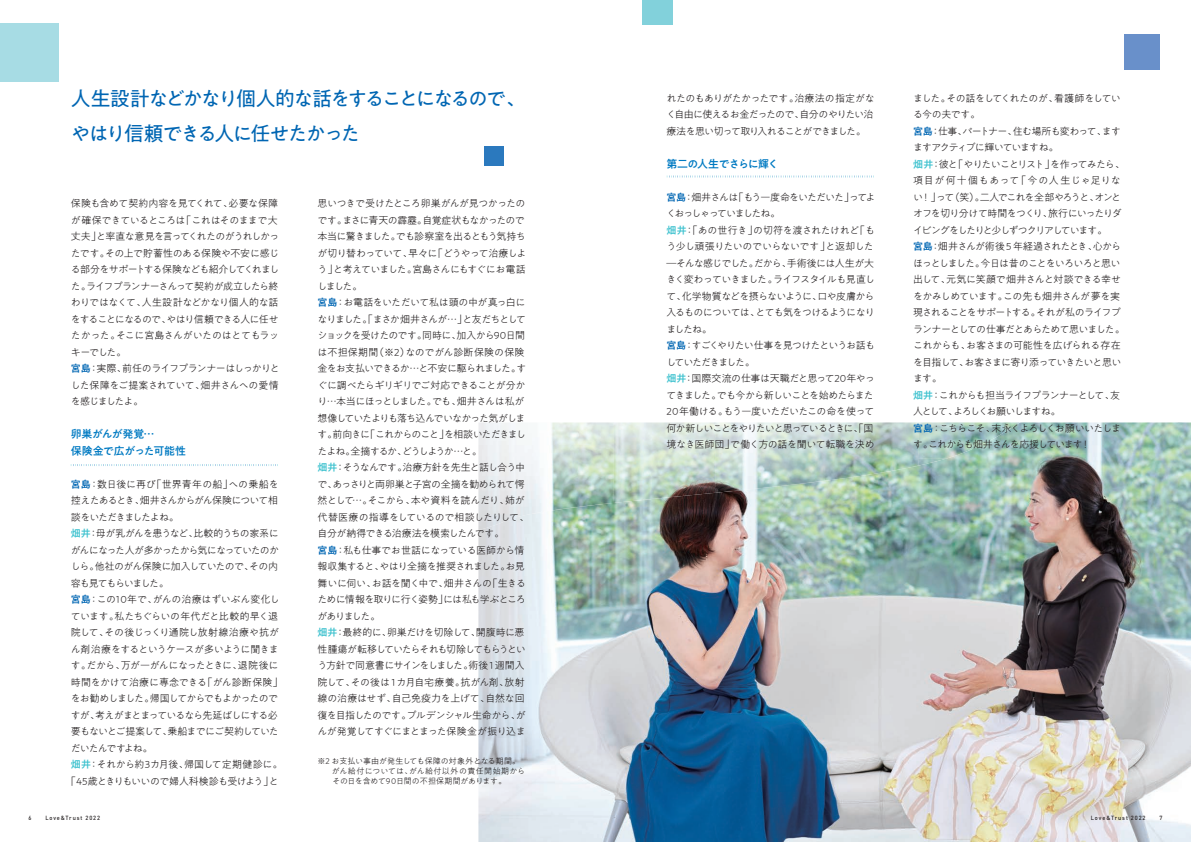
<style>
.page{position:relative;width:1191px;height:842px;background:#fff}
.page>*{position:absolute;margin:0;border:0;box-sizing:border-box;transform-origin:0 0}
.t1{font:20px/35px "PA1 Gothic Std";letter-spacing:-.1em;color:#0166b3}
.t2{font:500 11px/16.5px "PA1 Gothic Std";letter-spacing:-.045em;color:#007ac2}
.t3{font:500 11px "PA1 Gothic Std";letter-spacing:-.07em;color:#007ac2}
.t4{font:300 10px/16.5px "PA1 Gothic Std";letter-spacing:-.07em;color:#231f20}
.t5{font:300 10px "PA1 Gothic Std";letter-spacing:-.095em;color:#231f20}
.t6{font:300 10px "PA1 Gothic Std";letter-spacing:-.09em;color:#231f20}
.t7{font:300 10px "PA1 Gothic Std";letter-spacing:-.1em;color:#231f20}
.t8{font:300 10px "PA1 Gothic Std";letter-spacing:-.02em;color:#231f20}
.t9{font:300 10px "PA1 Gothic Std";letter-spacing:-.025em;color:#231f20}
.t10{font:300 10px "PA1 Gothic Std";letter-spacing:-.005em;color:#231f20}
.t11{font:300 10px "PA1 Gothic Std";letter-spacing:-.05em;color:#231f20}
.t12{font:300 10px "PA1 Gothic Std";letter-spacing:-.015em;color:#231f20}
.t13{font:300 10px "PA1 Gothic Std";letter-spacing:-.115em;color:#231f20}
.t14{font:300 10px "PA1 Gothic Std";letter-spacing:-.125em;color:#231f20}
.t15{font:300 8px/10px "PA1 Gothic Std";letter-spacing:-.005em;color:#231f20}
.t16{font:500 6px "DIN";letter-spacing:.165em;color:#231f20;scale:.94 1}
.s1{font-weight:500;color:#0166b3}
.s2{font-weight:500;color:#3cc1ce}
</style>
<div class="page">
<img style="left:478px;top:422px;width:713px;height:420px">
<img style="left:478px;top:422px;width:136px;height:108px">
<img style="left:613px;top:422px;width:102px;height:81px">
<img style="left:715px;top:422px;width:203px;height:71px">
<img style="left:918px;top:422px;width:101px;height:36px">
<img style="left:918px;top:458px;width:29px;height:8px">
<div style="left:0;top:23px;width:59px;height:59px;background:#a7dce4"></div>
<div style="left:642px;top:0;width:30px;height:24px;background:#82d1db"></div>
<img style="left:485px;top:146px;width:19px;height:20px">
<div style="left:1124px;top:35px;width:35px;height:35px;background:#6990ca"></div>
<svg style="left:667px;top:175px;width:207px;height:2px"></svg>
<svg style="left:71px;top:464px;width:207px;height:2px"></svg>
<h1 class="t1" style="left:71px;top:82px;width:457px">人生設計などかなり個人的な話をすることになるので、やはり信頼できる人に任せたかった</h1>
<p class="t4" style="left:71px;top:196px;width:210px">保険も含めて契約内容を見てくれて、必要な保障が確保できているところは「これはそのままで大丈夫」と率直な意見を言ってくれたのがうれしかったです。その上で貯蓄性のある保険や不安に感じる部分をサポートする保険なども紹介してくれました。ライフプランナーさんって契約が成立したら終わりではなくて、人生設計などかなり個人的な話をすることになるので、やはり信頼できる人に任せたかった。そこに宮島さんがいたのはとてもラッキーでした。<br><span class="s1">宮島</span>：実際、前任のライフプランナーはしっかりとした保障をご提案されていて、畑井さんへの愛情を感じましたよ。</p>
<p class="t2" style="left:71px;top:427px;width:117px">卵巣がんが発覚…<br>保険金で広がった可能性</p>
<p class="t10" style="left:71px;top:478px;width:209px"><span class="s1">宮島</span>：数日後に再び「世界青年の船」への乗船を</p>
<p class="t6" style="left:71px;top:495px;width:209px">控えたあるとき、畑井さんからがん保険について相</p>
<p class="t13" style="left:71px;top:511px;width:110px">談をいただきましたよね。</p>
<p class="t4" style="left:71px;top:526px;width:209px"><span class="s2">畑井</span>：母が乳がんを患うなど、比較的うちの家系に</p>
<p class="t7" style="left:71px;top:544px;width:210px">がんになった人が多かったから気になっていたのか</p>
<p class="t4" style="left:71px;top:559px;width:209px">しら。他社のがん保険に加入していたので、その内</p>
<p class="t14" style="left:71px;top:577px;width:100px">容も見てもらいました。</p>
<p class="t8" style="left:71px;top:594px;width:210px"><span class="s1">宮島</span>：この10年で、がんの治療はずいぶん変化し</p>
<p class="t4" style="left:71px;top:608px;width:209px">ています。私たちぐらいの年代だと比較的早く退</p>
<p class="t11" style="left:71px;top:627px;width:210px">院して、その後じっくり通院し放射線治療や抗が</p>
<p class="t4" style="left:71px;top:641px;width:209px">ん剤治療をするというケースが多いように聞きま</p>
<p class="t4" style="left:71px;top:658px;width:209px">す。だから、万が一がんになったときに、退院後に</p>
<p class="t12" style="left:71px;top:676px;width:213px">時間をかけて治療に専念できる「がん診断保険」</p>
<p class="t5" style="left:71px;top:693px;width:209px">をお勧めしました。帰国してからでもよかったので</p>
<p class="t4" style="left:71px;top:707px;width:208px">すが、考えがまとまっているなら先延ばしにする必</p>
<p class="t5" style="left:71px;top:726px;width:209px">要もないとご提案して、乗船までにご契約していた</p>
<p class="t6" style="left:71px;top:742px;width:84px">だいたんですよね。</p>
<p class="t9" style="left:71px;top:759px;width:213px"><span class="s2">畑井</span>：それから約3カ月後、帰国して定期健診に。</p>
<p class="t4" style="left:66px;top:773px;width:214px">「45歳ときりもいいので婦人科検診も受けよう」と</p>
<p class="t4" style="left:317px;top:196px;width:213px">思いつきで受けたところ卵巣がんが見つかったのです。まさに青天の霹靂。自覚症状もなかったので本当に驚きました。でも診察室を出るともう気持ちが切り替わっていて、早々に「どうやって治療しよう」と考えていました。宮島さんにもすぐにお電話しました。<br><span class="s1">宮島</span>：お電話をいただいて私は頭の中が真っ白になりました。「まさか畑井さんが…」と友だちとしてショックを受けたのです。同時に、加入から90日間は不担保期間（※2）なのでがん診断保険の保険金をお支払いできるか…と不安に駆られました。すぐに調べたらギリギリでご対応できることが分かり…本当にほっとしました。でも、畑井さんは私が想像していたよりも落ち込んでいなかった気がします。前向きに「これからのこと」を相談いただきましたよね。全摘するか、どうしようか…と。<br><span class="s2">畑井</span>：そうなんです。治療方針を先生と話し合う中で、あっさりと両卵巣と子宮の全摘を勧められて愕然として…。そこから、本や資料を読んだり、姉が代替医療の指導をしているので相談したりして、自分が納得できる治療法を模索したんです。<br><span class="s1">宮島</span>：私も仕事でお世話になっている医師から情報収集すると、やはり全摘を推奨されました。お見舞いに伺い、お話を聞く中で、畑井さんの「生きるために情報を取りに行く姿勢」には私も学ぶところがありました。<br><span class="s2">畑井</span>：最終的に、卵巣だけを切除して、開腹時に悪性腫瘍が転移していたらそれも切除してもらうという方針で同意書にサインをしました。術後１週間入院して、その後は１カ月自宅療養。抗がん剤、放射線の治療はせず、自己免疫力を上げて、自然な回復を目指したのです。プルデンシャル生命から、がんが発覚してすぐにまとまった保険金が振り込ま</p>
<p class="t15" style="left:332px;top:756px;width:195px;text-indent:-14px">※2 お支払い事由が発生しても保障の対象外となる期間。がん給付については、がん給付以外の責任開始期からその日を含めて90日間の不担保期間があります。</p>
<p class="t4" style="left:666px;top:90px;width:210px">れたのもありがたかったです。治療法の指定がなく自由に使えるお金だったので、自分のやりたい治療法を思い切って取り入れることができました。</p>
<p class="t3" style="left:666px;top:157px;width:114px">第二の人生でさらに輝く</p>
<p class="t4" style="left:666px;top:189px;width:211px"><span class="s1">宮島</span>：畑井さんは「もう一度命をいただいた」ってよくおっしゃっていましたね。<br><span class="s2">畑井</span>：「あの世行き」の切符を渡されたけれど「もう少し頑張りたいのでいらないです」と返却した―そんな感じでした。だから、手術後には人生が大きく変わっていきました。ライフスタイルも見直して、化学物質などを摂らないように、口や皮膚から入るものについては、とても気をつけるようになりましたね。<br><span class="s1">宮島</span>：すごくやりたい仕事を見つけたというお話もしていただきました。<br><span class="s2">畑井</span>：国際交流の仕事は天職だと思って20年やってきました。でも今から新しいことを始めたらまた<br>20年働ける。もう一度いただいたこの命を使って何か新しいことをやりたいと思っているときに、「国境なき医師団」で働く方の話を聞いて転職を決め</p>
<p class="t4" style="left:913px;top:90px;width:213px">ました。その話をしてくれたのが、看護師をしている今の夫です。<br><span class="s1">宮島</span>：仕事、パートナー、住む場所も変わって、ますますアクティブに輝いていますね。<br><span class="s2">畑井</span>：彼と「やりたいことリスト」を作ってみたら、項目が何十個もあって「今の人生じゃ足りない！」って（笑）。二人でこれを全部やろうと、オンとオフを切り分けて時間をつくり、旅行にいったりダイビングをしたりと少しずつクリアしています。<br><span class="s1">宮島</span>：畑井さんが術後５年経過されたとき、心からほっとしました。今日は昔のことをいろいろと思い出して、元気に笑顔で畑井さんと対談できる幸せをかみしめています。この先も畑井さんが夢を実現されることをサポートする。それが私のライフプランナーとしての仕事だとあらためて思いました。これからも、お客さまの可能性を広げられる存在を目指して、お客さまに寄り添っていきたいと思います。<br><span class="s2">畑井</span>：これからも担当ライフプランナーとして、友人として、よろしくお願いしますね。<br><span class="s1">宮島</span>：こちらこそ、末永くよろしくお願いいたします。これからも畑井さんを応援しています！</p>
<p class="t16" style="left:28px;top:814px;width:5px">6</p>
<p class="t16" style="left:45px;top:814px;width:60px">Love&amp;Trust 2022</p>
<p class="t16" style="left:1090px;top:814px;width:60px">Love&amp;Trust 2022</p>
<p class="t16" style="left:1159px;top:814px;width:5px">7</p>
</div>
